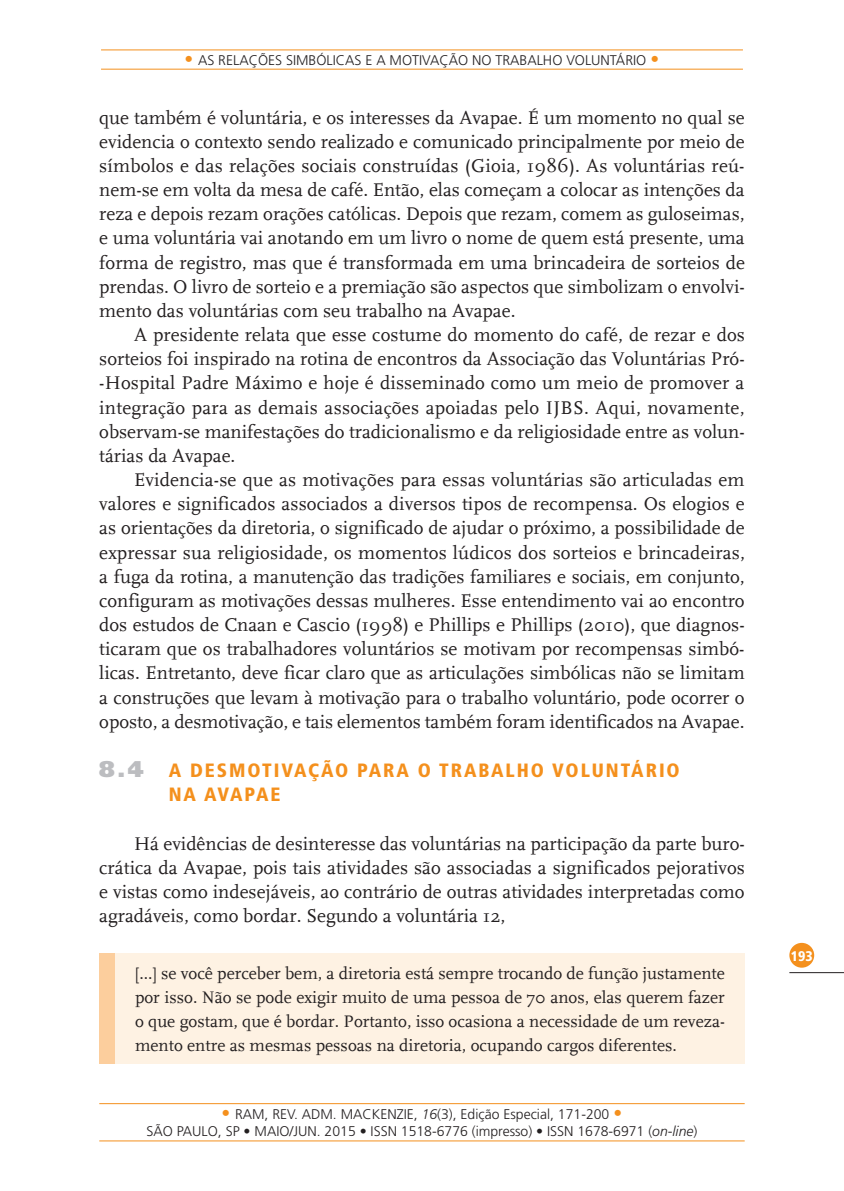
<style>
.page{position:relative;width:844px;height:1191px;background:#fff}
.page>*{position:absolute;margin:0;border:0;box-sizing:border-box;transform-origin:0 0}
.t1{font:19.25px/24.2px "FF Scala Definitiver";color:#231f20;text-align:justify}
.t2{font:900 condensed 19.25px/24.2px "Frutiger LT Std";letter-spacing:.1em;color:#f4901d}
.t3{font:17.5px/24.2px "FF Scala Definitiver";color:#231f20;text-align:justify}
.t4{font:300 14px/16.8px "Frutiger LT Std";color:#231f20}
.t5{font:900 condensed 14px "Frutiger LT Std";color:#fff}
.s1{font-size:17.5px;color:#f4901d}
.s2{font-stretch:normal;font-size:22.75px;color:#bcbdc0}
.s3{font-style:italic}
</style>
<div class="page">
<hr style="left:101px;top:49px;width:641px;height:1px;background:#f4901d">
<hr style="left:101px;top:69px;width:641px;height:1px;background:#f4901d">
<div style="left:789px;top:943px;width:25px;height:24px;background:#f4901d;border-radius:50%"></div>
<hr style="left:789px;top:972px;width:54px;height:1px;background:#231f20">
<hr style="left:99px;top:1140px;width:645px;height:1px;background:#f4901d">
<hr style="left:99px;top:1103px;width:645px;height:1px;background:#f4901d">
<div style="left:99px;top:953px;width:16px;height:110px;background:#fcce9d"></div>
<div style="left:115px;top:953px;width:629px;height:110px;background:#fef2e3"></div>
<p class="t4" style="left:184px;top:51px;width:476px"><span class="s1">•</span> AS RELAÇÕES SIMBÓLICAS E A MOTIVAÇÃO NO TRABALHO VOLUNTÁRIO <span class="s1">•</span></p>
<p class="t1" style="left:99px;top:106px;width:647px">que também é voluntária, e os interesses da Avapae. É um momento no qual se evidencia o contexto sendo realizado e comunicado principalmente por meio de símbolos e das relações sociais construídas (Gioia, 1986). As voluntárias reú&shy;nem-se em volta da mesa de café. Então, elas começam a colocar as intenções da reza e depois rezam orações católicas. Depois que rezam, comem as guloseimas, e uma voluntária vai anotando em um livro o nome de quem está presente, uma forma de registro, mas que é transformada em uma brincadeira de sorteios de prendas. O livro de sorteio e a premiação são aspectos que simbolizam o envolvi&shy;mento das voluntárias com seu trabalho na Avapae.</p>
<p class="t1" style="left:99px;top:323px;width:647px;text-indent:35px">A presidente relata que esse costume do momento do café, de rezar e dos sorteios foi inspirado na rotina de encontros da Associação das Voluntárias Pró--Hospital Padre Máximo e hoje é disseminado como um meio de promover a integração para as demais associações apoiadas pelo IJBS. Aqui, novamente, observam-se manifestações do tradicionalismo e da religiosidade entre as volun&shy;tárias da Avapae.</p>
<p class="t1" style="left:99px;top:468px;width:647px;text-indent:35px">Evidencia-se que as motivações para essas voluntárias são articuladas em valores e significados associados a diversos tipos de recompensa. Os elogios e as orientações da diretoria, o significado de ajudar o próximo, a possibilidade de expressar sua religiosidade, os momentos lúdicos dos sorteios e brincadeiras, a fuga da rotina, a manutenção das tradições familiares e sociais, em conjunto, configuram as motivações dessas mulheres. Esse entendimento vai ao encontro dos estudos de Cnaan e Cascio (1998) e Phillips e Phillips (2010), que diagnos&shy;ticaram que os trabalhadores voluntários se motivam por recompensas simbó&shy;licas. Entretanto, deve ficar claro que as articulações simbólicas não se limitam a construções que levam à motivação para o trabalho voluntário, pode ocorrer o oposto, a desmotivação, e tais elementos também foram identificados na Avapae.</p>
<p class="t2" style="left:169px;top:757px;width:512px;text-indent:-69px"><span class="s2">8.4</span> A DESMOTIVAÇÃO PARA O TRABALHO VOLUNTÁRIO<br>NA AVAPAE</p>
<p class="t1" style="left:99px;top:831px;width:647px;text-indent:35px">Há evidências de desinteresse das voluntárias na participação da parte buro&shy;crática da Avapae, pois tais atividades são associadas a significados pejorativos e vistas como indesejáveis, ao contrário de outras atividades interpretadas como agradáveis, como bordar. Segundo a voluntária 12,</p>
<p class="t3" style="left:135px;top:961px;width:591px">[...] se você perceber bem, a diretoria está sempre trocando de função justamente por isso. Não se pode exigir muito de uma pessoa de 70 anos, elas querem fazer o que gostam, que é bordar. Portanto, isso ocasiona a necessidade de um reveza&shy;mento entre as mesmas pessoas na diretoria, ocupando cargos diferentes.</p>
<p class="t4" style="left:146px;top:1106px;width:552px;text-indent:225px">KENZIE, <span class="s3">16</span>(3), EDIÇÃO ESPECIAL, 171-200 <span class="s1">•<br></span>SÃO PAULO, SP • MAIO/JUN. 2015 • ISSN 1518-6776 (IMPRESSO) • ISSN 1678-6971 (<span class="s3">on-line</span>)</p>
<p class="t4" style="left:221px;top:1106px;width:24px"><span class="s1">•</span> RAM</p>
<p class="t4" style="left:264px;top:1106px;width:87px">, REV. ADM. MAC</p>
<p class="t5" style="left:790px;top:947px;width:23px">193</p>
</div>
